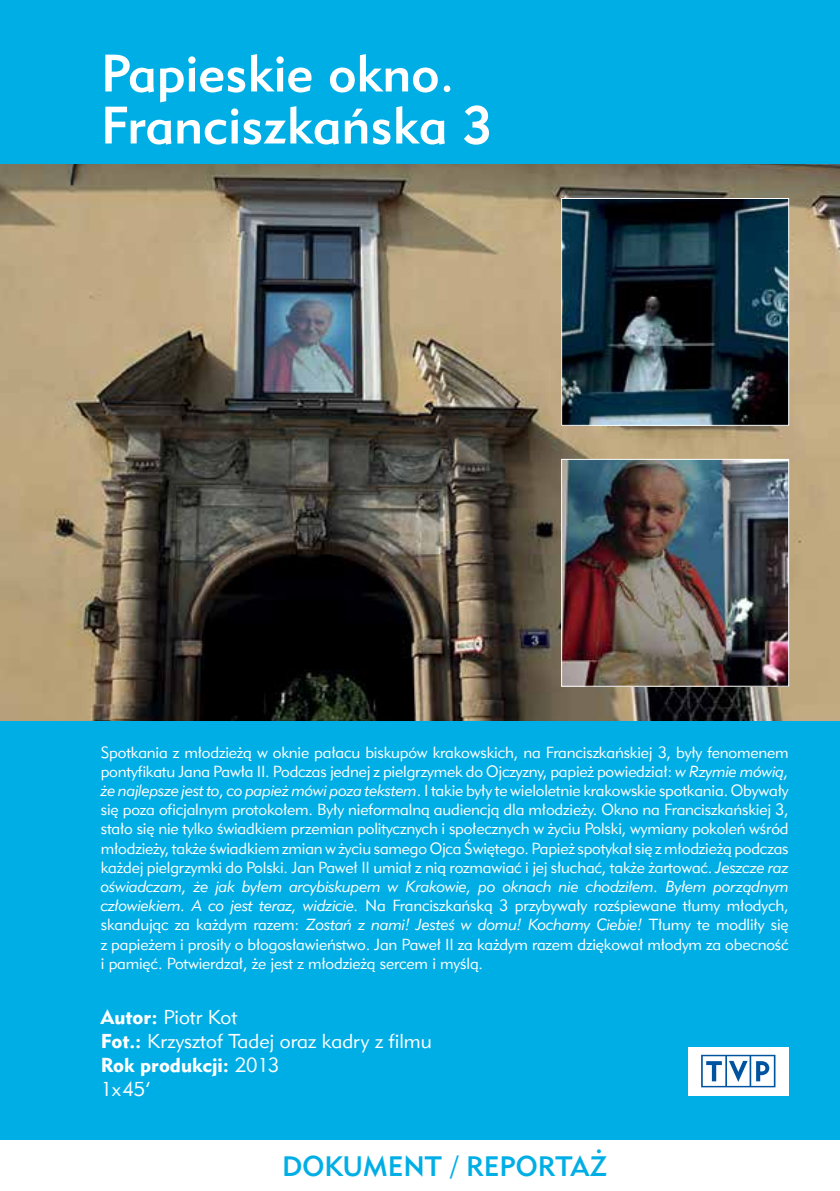
<style>
.page{position:relative;width:840px;height:1191px;background:#fff}
.page>*{position:absolute;margin:0;border:0;box-sizing:border-box;transform-origin:0 0}
.t1{font:52px/52px "Geometric 415 Md EU";color:#fff}
.t2{font:28px "Geometric 415 Md EU";color:#00aee6}
.t3{font:20px/24px "Geometric 415 Lt EU";color:#fff}
.t4{font:20px "Geometric 415 Blk EU";color:#fff}
.t5{font:16px/19.2px "Geometric 415 Lt EU";letter-spacing:-.01em;color:#fff;text-align:justify}
.s1{font-style:italic}
.s2{font-family:"Geometric 415 Blk EU"}
.s3{font-family:"Geometric 415 Lt EU"}
</style>
<div class="page">
<div style="left:0;top:0;width:839px;height:1140px;background:#00aee6"></div>
<div style="left:687px;top:1047px;width:101px;height:49px;background:#fff"></div>
<svg style="left:701px;top:1054px;width:74px;height:33px"></svg>
<img style="left:0;top:164px;width:839px;height:556px">
<img style="left:563px;top:200px;width:223px;height:223px">
<div style="left:561px;top:198px;width:227px;height:227px;border:1px solid #fff"></div>
<img style="left:563px;top:461px;width:223px;height:223px">
<div style="left:561px;top:459px;width:227px;height:227px;border:1px solid #fff"></div>
<h1 class="t1" style="left:101px;top:48px;width:393px">Papieskie okno.<br>Franciszkańska 3</h1>
<p class="t5" style="left:101px;top:742px;width:689px">Spotkania z młodzieżą w oknie pałacu biskupów krakowskich, na Franciszkańskiej 3, były fenomenem pontyfikatu Jana Pawła II. Podczas jednej z pielgrzymek do Ojczyzny, papież powiedział: <span class="s1">w Rzymie mówią, że najlepsze jest to, co papież mówi poza tekstem</span>. I takie były te wieloletnie krakowskie spotkania. Obywały się poza oficjalnym protokołem. Były nieformalną audiencją dla młodzieży. Okno na Franciszkańskiej 3, stało się nie tylko świadkiem przemian politycznych i społecznych w życiu Polski, wymiany pokoleń wśród młodzieży, także świadkiem zmian w życiu samego Ojca Świętego. Papież spotykał się z młodzieżą podczas każdej pielgrzymki do Polski. Jan Paweł II umiał z nią rozmawiać i jej słuchać, także żartować. <span class="s1">Jeszcze raz oświadczam, że jak byłem arcybiskupem w Krakowie, po oknach nie chodziłem. Byłem porządnym człowiekiem. A co jest teraz, widzicie.</span> Na Franciszkańską 3 przybywały rozśpiewane tłumy młodych, skandując za każdym razem: <span class="s1">Zostań z nami! Jesteś w domu! Kochamy Ciebie!</span> Tłumy te modliły się z papieżem i prosiły o błogosławieństwo. Jan Paweł II za każdym razem dziękował młodym za obecność i pamięć. Potwierdzał, że jest z młodzieżą sercem i myślą.</p>
<p class="t3" style="left:101px;top:1005px;width:332px"><span class="s2">Autor:</span> Piotr Kot<br><span class="s2">Fot.:</span> Krzysztof Tadej oraz kadry z filmu</p>
<p class="t4" style="left:101px;top:1052px;width:180px">Rok produkcji: <span class="s3">2013</span></p>
<p class="t3" style="left:101px;top:1077px;width:52px">1x45’</p>
<h2 class="t2" style="left:282px;top:1148px;width:327px">DOKUMENT / REPORTAŻ</h2>
</div>
